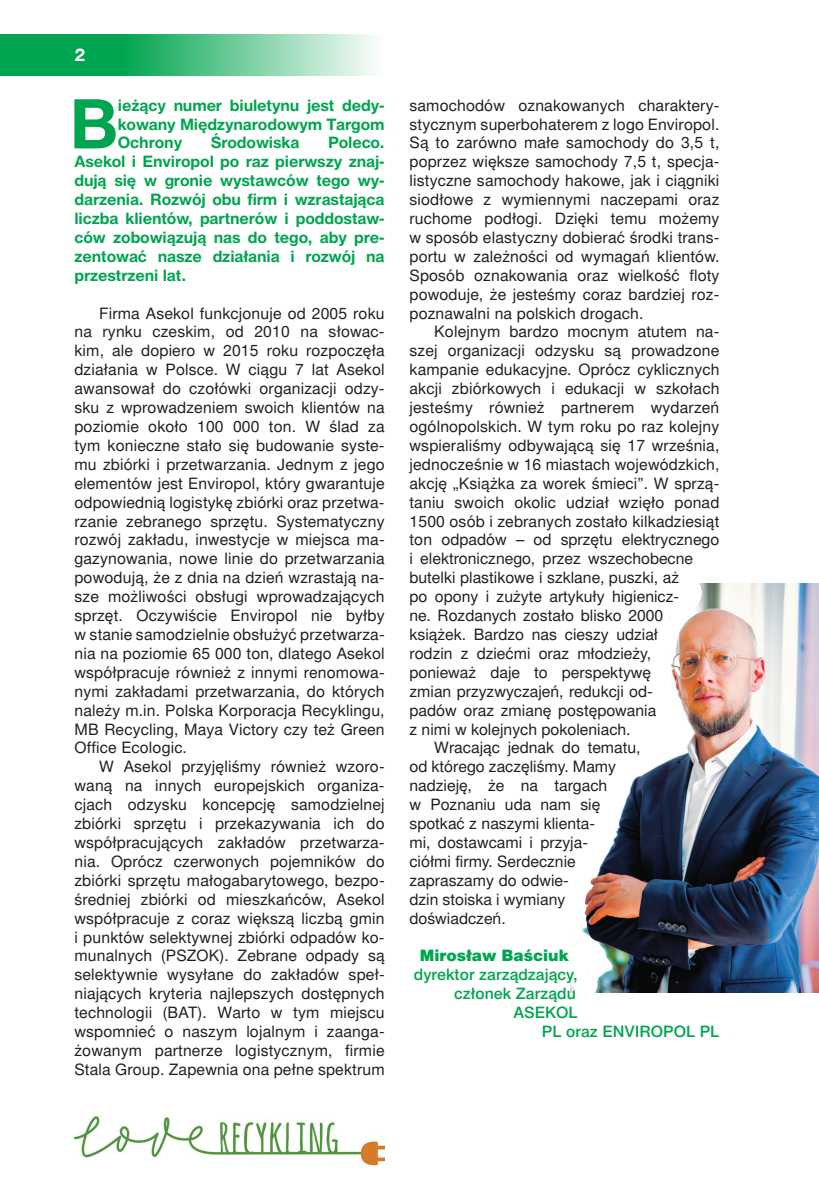
<style>
.page{position:relative;width:819px;height:1191px;background:#fff}
.page>*{position:absolute;margin:0;border:0;box-sizing:border-box;transform-origin:0 0}
.t1{font:700 68.25px "Switzer EFN";color:#00a54f}
.t2{font:700 17.5px "Switzer EFN";color:#fff}
.t3{font:15.75px/18.9px "Switzer EFN";letter-spacing:.01em;color:#231f20;text-align:justify}
.t4{font:700 15.75px/18.9px "Switzer EFN";letter-spacing:-.01em;color:#00a54f;text-align:justify}
.t5{font:15.75px "Switzer EFN Medium";color:#00a54f}
.t6{font:15.75px "Switzer EFN Black";color:#00a54f}
</style>
<div class="page">
<svg style="left:0;top:35px;width:374px;height:41px"></svg>
<img style="left:570px;top:583px;width:249px;height:409px">
<img style="left:74px;top:1116px;width:310px;height:50px">
<p class="t2" style="left:74px;top:44px;width:12px">2</p>
<h1 class="t1" style="left:69px;top:82px;width:51px">B</h1>
<p class="t4" style="left:118px;top:96px;width:268px">ieżący numer biuletynu jest dedy&shy;kowany Międzynarodowym Targom Ochrony</p>
<p class="t4" style="left:211px;top:133px;width:90px">Środowiska</p>
<p class="t4" style="left:74px;top:133px;width:312px;text-indent:253px">Poleco.<br>Asekol i Enviropol po raz pierwszy znaj&shy;dują się w gronie wystawców tego wy&shy;darzenia. Rozwój obu firm i wzrastająca liczba klientów, partnerów i poddostaw&shy;ców zobowiązują nas do tego, aby pre&shy;zentować nasze działania i rozwój na przestrzeni lat.</p>
<p class="t3" style="left:74px;top:304px;width:312px;text-indent:25px">Firma Asekol funkcjonuje od 2005 roku na rynku czeskim, od 2010 na słowac&shy;kim, ale dopiero w 2015 roku rozpoczęła działania w Polsce. W ciągu 7 lat Asekol awansował do czołówki organizacji odzy&shy;sku z wprowadzeniem swoich klientów na poziomie około 100 000 ton. W ślad za tym konieczne stało się budowanie syste&shy;mu zbiórki i przetwarzania. Jednym z jego elementów jest Enviropol, który gwarantuje odpowiednią logistykę zbiórki oraz przetwa&shy;rzanie zebranego sprzętu. Systematyczny rozwój zakładu, inwestycje w miejsca ma&shy;gazynowania, nowe linie do przetwarzania powodują, że z dnia na dzień wzrastają na&shy;sze możliwości obsługi wprowadzających sprzęt. Oczywiście Enviropol nie byłby w stanie samodzielnie obsłużyć przetwarza&shy;nia na poziomie 65 000 ton, dlatego Asekol współpracuje również z innymi renomowa&shy;nymi zakładami przetwarzania, do których należy m.in. Polska Korporacja Recyklingu, MB Recycling, Maya Victory czy też Green Office Ecologic.</p>
<p class="t3" style="left:74px;top:757px;width:312px;text-indent:25px">W Asekol przyjęliśmy również wzoro&shy;waną na innych europejskich organiza&shy;cjach odzysku koncepcję samodzielnej zbiórki sprzętu i przekazywania ich do współpracujących zakładów przetwarza&shy;nia. Oprócz czerwonych pojemników do zbiórki sprzętu małogabarytowego, bezpo&shy;średniej zbiórki od mieszkańców, Asekol współpracuje z coraz większą liczbą gmin i punktów selektywnej zbiórki odpadów ko&shy;munalnych (PSZOK). Zebrane odpady są selektywnie wysyłane do zakładów speł&shy;niających kryteria najlepszych dostępnych technologii (BAT). Warto w tym miejscu wspomnieć o naszym lojalnym i zaanga&shy;żowanym partnerze logistycznym, firmie Stala Group. Zapewnia ona pełne spektrum</p>
<p class="t3" style="left:409px;top:96px;width:311px">samochodów oznakowanych charaktery&shy;stycznym superbohaterem z logo Enviropol.<br>Są to zarówno małe samochody do 3,5 t, poprzez większe samochody 7,5 t, specja&shy;listyczne samochody hakowe, jak i ciągniki siodłowe z wymiennymi naczepami oraz ruchome podłogi. Dzięki temu możemy w sposób elastyczny dobierać środki trans&shy;portu w zależności od wymagań klientów.<br>Sposób oznakowania oraz wielkość floty powoduje, że jesteśmy coraz bardziej roz&shy;poznawalni na polskich drogach.</p>
<p class="t3" style="left:434px;top:323px;width:286px">Kolejnym bardzo mocnym atutem na-</p>
<p class="t3" style="left:409px;top:342px;width:311px">szej organizacji odzysku są prowadzone</p>
<p class="t3" style="left:409px;top:361px;width:311px">kampanie edukacyjne. Oprócz cyklicznych</p>
<p class="t3" style="left:409px;top:379px;width:311px">akcji zbiórkowych i edukacji w szkołach</p>
<p class="t3" style="left:409px;top:398px;width:311px">jesteśmy również partnerem wydarzeń</p>
<p class="t3" style="left:409px;top:417px;width:311px">ogólnopolskich. W tym roku po raz kolejny</p>
<p class="t3" style="left:409px;top:436px;width:311px">wspieraliśmy odbywającą się 17 września,</p>
<p class="t3" style="left:409px;top:455px;width:311px">jednocześnie w 16 miastach wojewódzkich,</p>
<p class="t3" style="left:409px;top:474px;width:311px">akcję „Książka za worek śmieci”. W sprzą-</p>
<p class="t3" style="left:409px;top:493px;width:311px">taniu swoich okolic udział wzięło ponad</p>
<p class="t3" style="left:409px;top:512px;width:311px">1500 osób i zebranych zostało kilkadziesiąt</p>
<p class="t3" style="left:409px;top:531px;width:311px">ton odpadów – od sprzętu elektrycznego</p>
<p class="t3" style="left:409px;top:550px;width:285px">i elektronicznego, przez wszechobecne</p>
<p class="t3" style="left:409px;top:568px;width:271px">butelki plastikowe i szklane, puszki, aż</p>
<p class="t3" style="left:409px;top:587px;width:271px">po opony i zużyte artykuły higienicz-</p>
<p class="t3" style="left:409px;top:606px;width:255px">ne. Rozdanych zostało blisko 2000</p>
<p class="t3" style="left:409px;top:625px;width:250px">książek. Bardzo nas cieszy udział</p>
<p class="t3" style="left:409px;top:644px;width:243px">rodzin z dziećmi oraz młodzieży,</p>
<p class="t3" style="left:409px;top:663px;width:243px">ponieważ daje to perspektywę</p>
<p class="t3" style="left:409px;top:682px;width:245px">zmian przyzwyczajeń, redukcji od-</p>
<p class="t3" style="left:409px;top:701px;width:248px">padów oraz zmianę postępowania</p>
<p class="t3" style="left:409px;top:720px;width:223px">z nimi w kolejnych pokoleniach.</p>
<p class="t3" style="left:434px;top:739px;width:208px">Wracając jednak do tematu,</p>
<p class="t3" style="left:409px;top:757px;width:208px">od którego zaczęliśmy. Mamy</p>
<p class="t3" style="left:409px;top:776px;width:199px">nadzieję, że na targach</p>
<p class="t3" style="left:409px;top:795px;width:192px">w Poznaniu uda nam się</p>
<p class="t3" style="left:409px;top:814px;width:187px">spotkać z naszymi klienta-</p>
<p class="t3" style="left:409px;top:833px;width:180px">mi, dostawcami i przyja-</p>
<p class="t3" style="left:409px;top:852px;width:168px">ciółmi firmy. Serdecznie</p>
<p class="t3" style="left:409px;top:871px;width:161px">zapraszamy do odwie-</p>
<p class="t3" style="left:409px;top:890px;width:157px">dzin stoiska i wymiany</p>
<p class="t3" style="left:409px;top:909px;width:98px">doświadczeń.</p>
<p class="t6" style="left:420px;top:946px;width:150px">Mirosław Baściuk</p>
<p class="t5" style="left:414px;top:965px;width:165px">dyrektor zarządzający,</p>
<p class="t5" style="left:454px;top:984px;width:123px">członek Zarządu</p>
<p class="t5" style="left:513px;top:1003px;width:66px">ASEKOL</p>
<p class="t5" style="left:542px;top:1022px;width:179px">PL oraz ENVIROPOL PL</p>
</div>
